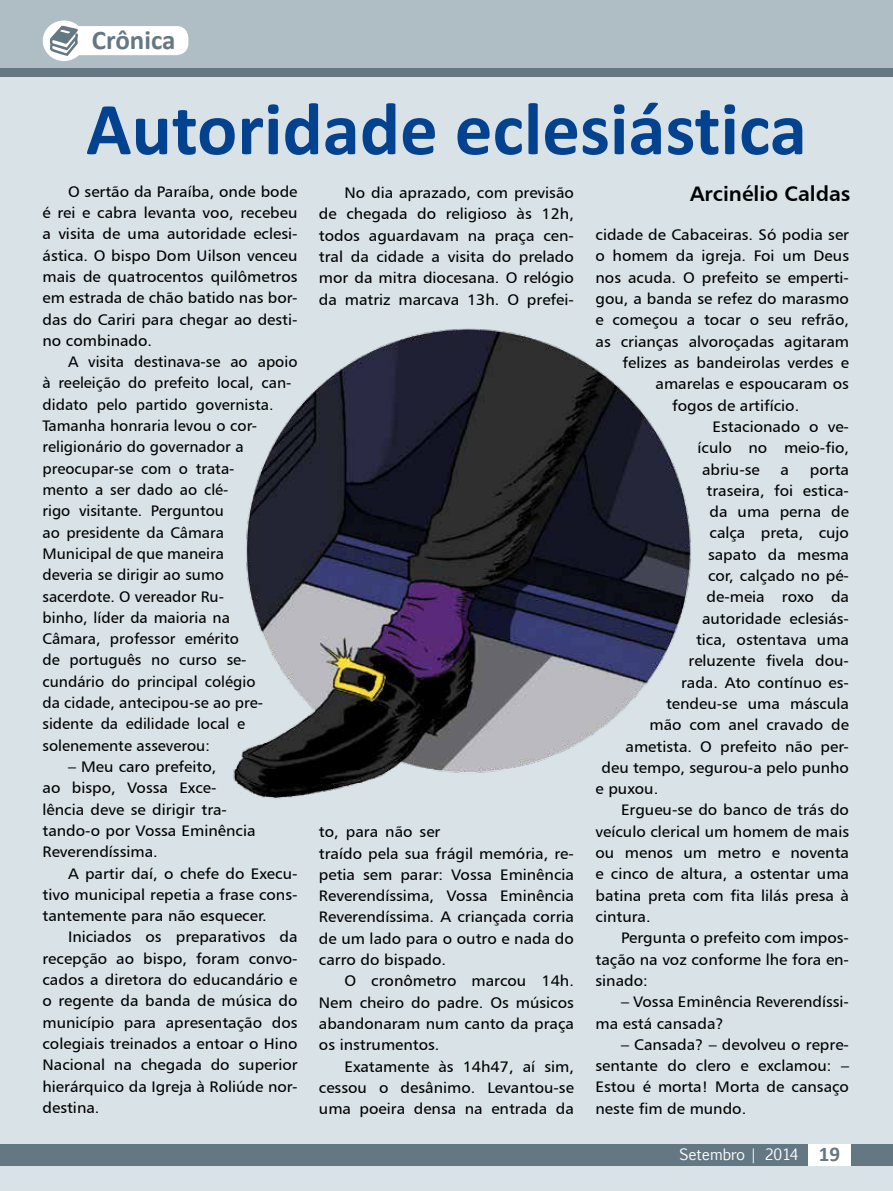
<style>
.page{position:relative;width:893px;height:1191px;background:#fff}
.page>*{position:absolute;margin:0;border:0;box-sizing:border-box;transform-origin:0 0}
.t1{font:700 75px "Calibri";color:#03428e}
.t2{font:700 27px "Calibri";color:#647883}
.t3{font:21px "Humanist 777 BT Bold B";color:#000}
.t4{font:15.3px/21.3px "Humanist 777 BT Roman B";color:#000;text-align:justify;scale:1.05 1}
.t5{font:15.3px/21.3px "Humanist 777 BT Roman B";color:#000}
.t6{font:15px "Euphemia CAS";color:#fff}
.s1{font-family:"Calibri";font-weight:700;font-size:21px;color:#647883}
</style>
<div class="page">
<div style="left:0;top:68px;width:893px;height:1123px;background:#d8e2e7"></div>
<div style="left:0;top:1144px;width:893px;height:21px;background:#647883"></div>
<div style="left:808px;top:1144px;width:43px;height:21px;background:#fff"></div>
<div style="left:0;top:0;width:893px;height:72px;background:#afbdc5"></div>
<div style="left:51px;top:26px;width:137px;height:29px;background:#fff;border-radius:12px"></div>
<div style="left:43px;top:21px;width:42px;height:40px;background:#fff;border-radius:50%"></div>
<div style="left:43px;top:21px;width:42px;height:40px;border:1px solid #fff;border-radius:50%"></div>
<svg style="left:48px;top:24px;width:32px;height:32px"></svg>
<div style="left:0;top:68px;width:893px;height:9px;background:#647883"></div>
<img style="left:233px;top:328px;width:458px;height:471px">
<h2 class="t2" style="left:92px;top:21px;width:85px">Crônica</h2>
<h1 class="t1" style="left:86px;top:76px;width:722px">Autoridade eclesiástica</h1>
<p class="t4" style="left:43px;top:180px;width:244px;text-indent:26px">O sertão da Paraíba, onde bode é rei e cabra levanta voo, recebeu a visita de uma autoridade eclesi&shy;ástica. O bispo Dom Uilson venceu mais de quatrocentos quilômetros em estrada de chão batido nas bor&shy;das do Cariri para chegar ao desti&shy;no combinado.</p>
<p class="t5" style="left:43px;top:351px;width:256px;text-indent:26px">A visita destinava-se ao apoio à reeleição do prefeito local, can&shy;didato pelo partido governista.<br>Tamanha honraria levou o cor&shy;religionário do governador a preocupar-se com o trata-<br>mento a ser dado ao clé-<br>rigo visitante. Perguntou<br>ao presidente da Câmara<br>Municipal de que maneira<br>deveria se dirigir ao sumo sacerdote. O vereador Ru-<br>binho, líder da maioria na<br>Câmara, professor emérito<br>de português no curso se&shy;cundário do principal colégio<br>da cidade, antecipou-se ao pre&shy;sidente da edilidade local e solenemente asseverou:</p>
<p class="t4" style="left:43px;top:755px;width:204px;text-align:left;text-indent:26px">– Meu caro prefeito,<br>ao bispo, Vossa Exce&shy;lência deve se dirigir tra&shy;tando-o por Vossa Eminência<br>Reverendíssima.</p>
<p class="t4" style="left:43px;top:862px;width:244px;text-indent:26px">A partir daí, o chefe do Execu&shy;tivo municipal repetia a frase cons&shy;tantemente para não esquecer.</p>
<p class="t4" style="left:43px;top:926px;width:244px;text-indent:26px">Iniciados os preparativos da recepção ao bispo, foram convo&shy;cados a diretora do educandário e o regente da banda de música do município para apresentação dos colegiais treinados a entoar o Hino Nacional na chegada do superior hierárquico da Igreja à Roliúde nor&shy;destina.</p>
<p class="t4" style="left:344px;top:182px;width:220px">No dia aprazado, com previsão</p>
<h3 class="t3" style="left:690px;top:180px;width:162px">Arcinélio Caldas</h3>
<p class="t4" style="left:319px;top:203px;width:244px">de chegada do religioso às 12h, todos aguardavam na praça cen&shy;tral da cidade a visita do prelado mor da mitra diocesana. O relógio da matriz marcava 13h. O prefei-</p>
<p class="t4" style="left:595px;top:224px;width:243px">cidade de Cabaceiras. Só podia ser</p>
<p class="t4" style="left:595px;top:245px;width:243px">o homem da igreja. Foi um Deus</p>
<p class="t4" style="left:595px;top:266px;width:243px">nos acuda. O prefeito se emperti-</p>
<p class="t4" style="left:595px;top:288px;width:243px">gou, a banda se refez do marasmo</p>
<p class="t4" style="left:595px;top:309px;width:243px">e começou a tocar o seu refrão,</p>
<p class="t4" style="left:595px;top:330px;width:243px">as crianças alvoroçadas agitaram</p>
<p class="t4" style="left:622px;top:352px;width:217px">felizes as bandeirolas verdes e</p>
<p class="t4" style="left:655px;top:373px;width:186px">amarelas e espoucaram os</p>
<p class="t4" style="left:672px;top:394px;width:123px">fogos de artifício.</p>
<p class="t4" style="left:713px;top:415px;width:131px">Estacionado o ve-</p>
<p class="t4" style="left:697px;top:437px;width:146px">ículo no meio-fio,</p>
<p class="t4" style="left:702px;top:458px;width:56px">abriu-se</p>
<p class="t4" style="left:781px;top:458px;width:10px">a</p>
<p class="t4" style="left:810px;top:458px;width:39px">porta</p>
<p class="t4" style="left:706px;top:479px;width:137px">traseira, foi estica-</p>
<p class="t4" style="left:709px;top:501px;width:134px">da uma perna de</p>
<p class="t4" style="left:709px;top:522px;width:134px">calça preta, cujo</p>
<p class="t4" style="left:708px;top:543px;width:136px">sapato da mesma</p>
<p class="t4" style="left:708px;top:565px;width:136px">cor, calçado no pé-</p>
<p class="t4" style="left:707px;top:586px;width:137px">de-meia roxo da</p>
<p class="t4" style="left:702px;top:607px;width:141px">autoridade eclesiás-</p>
<p class="t4" style="left:696px;top:628px;width:147px">tica, ostentava uma</p>
<p class="t4" style="left:688px;top:650px;width:154px">reluzente fivela dou-</p>
<p class="t4" style="left:681px;top:671px;width:162px">rada. Ato contínuo es-</p>
<p class="t4" style="left:666px;top:692px;width:176px">tendeu-se uma máscula</p>
<p class="t4" style="left:649px;top:714px;width:191px">mão com anel cravado de</p>
<p class="t4" style="left:625px;top:735px;width:214px">ametista. O prefeito não per-</p>
<p class="t4" style="left:601px;top:756px;width:237px">deu tempo, segurou-a pelo punho</p>
<p class="t4" style="left:595px;top:778px;width:61px">e puxou.</p>
<p class="t4" style="left:621px;top:799px;width:219px">Ergueu-se do banco de trás do</p>
<p class="t4" style="left:595px;top:820px;width:243px">veículo clerical um homem de mais</p>
<p class="t4" style="left:595px;top:841px;width:243px">ou menos um metro e noventa</p>
<p class="t4" style="left:595px;top:863px;width:243px">e cinco de altura, a ostentar uma</p>
<p class="t4" style="left:595px;top:884px;width:243px">batina preta com fita lilás presa à</p>
<p class="t4" style="left:595px;top:905px;width:54px">cintura.</p>
<p class="t4" style="left:621px;top:927px;width:219px">Pergunta o prefeito com impos-</p>
<p class="t4" style="left:595px;top:948px;width:243px">tação na voz conforme lhe fora en-</p>
<p class="t4" style="left:595px;top:969px;width:51px">sinado:</p>
<p class="t4" style="left:595px;top:991px;width:243px;text-indent:26px">– Vossa Eminência Reverendíssi&shy;ma está cansada?</p>
<p class="t4" style="left:595px;top:1033px;width:243px;text-indent:26px">– Cansada? – devolveu o repre&shy;sentante do clero e exclamou: – Estou é morta! Morta de cansaço neste fim de mundo.</p>
<p class="t4" style="left:319px;top:821px;width:244px;text-align:left">to, para não ser<br>traído pela sua frágil memória, re&shy;petia sem parar: Vossa Eminência<br>Reverendíssima, Vossa Eminência<br>Reverendíssima. A criançada corria de um lado para o outro e nada do carro do bispado.</p>
<p class="t4" style="left:319px;top:970px;width:244px;text-indent:26px">O cronômetro marcou 14h.<br>Nem cheiro do padre. Os músicos abandonaram num canto da praça os instrumentos.</p>
<p class="t4" style="left:319px;top:1055px;width:244px;text-indent:26px">Exatamente às 14h47, aí sim, cessou o desânimo. Levantou-se uma poeira densa na entrada da</p>
<p class="t6" style="left:680px;top:1143px;width:162px">Setembro | 2014 <span class="s1">19</span></p>
</div>
